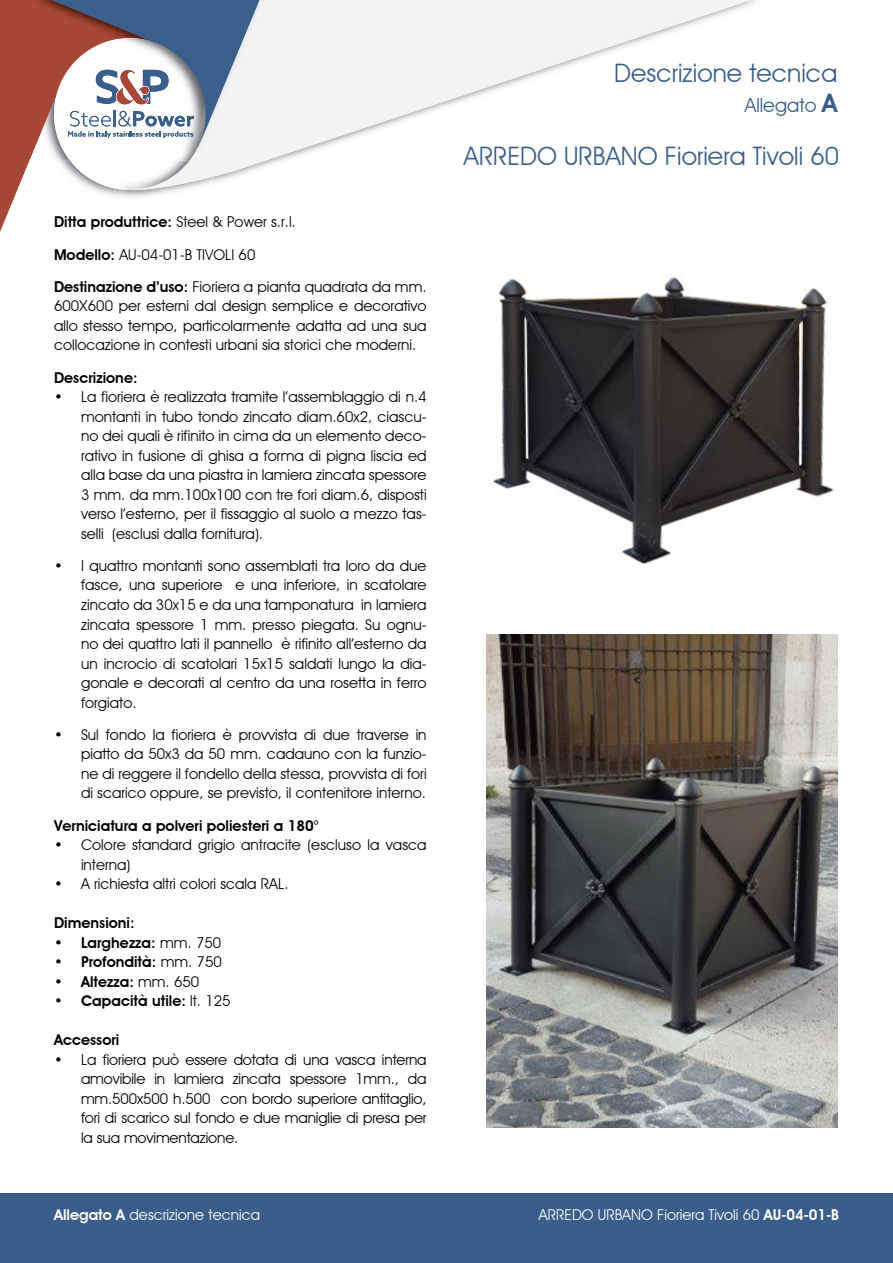
<style>
.page{position:relative;width:893px;height:1263px;background:#fff}
.page>*{position:absolute;margin:0;border:0;box-sizing:border-box;transform-origin:0 0}
.t1{font:25.5px "Advantage";color:#3a5e8b}
.t2{font:19.5px "Advantage";color:#3a5e8b}
.t3{font:15px/19.5px "Advantage";color:#000;text-align:justify}
.t4{font:600 15px "Advantage";color:#000}
.t5{font:15px "Advantage";color:#fff}
.s1{font-weight:600;font-size:25.5px}
.s2{font-weight:600}
.s3{font-weight:400}
</style>
<div class="page">
<svg style="left:260px;top:0;width:496px;height:168px;fill:#f2f3f4"></svg>
<img style="left:260px;top:0;width:4px;height:161px">
<svg style="left:0;top:0;width:260px;height:232px"></svg>
<div style="left:0;top:1193px;width:893px;height:70px;background:#3a5e8b"></div>
<img style="left:492px;top:277px;width:342px;height:287px">
<img style="left:486px;top:635px;width:351px;height:493px">
<h1 class="t1" style="left:614px;top:57px;width:225px">Descrizione tecnica</h1>
<h2 class="t2" style="left:745px;top:94px;width:94px">Allegato <span class="s1">A</span></h2>
<p class="t3" style="left:54px;top:206px;width:374px;line-height:32.2px;text-align:left"><span class="s2">Ditta produttrice:</span> Steel &amp; Power s.r.l.<br><span class="s2">Modello:</span> AU-04-01-B TIVOLI 60<br><span class="s2">Destinazione d’uso:</span> Fioriera a pianta quadrata da mm.</p>
<p class="t3" style="left:54px;top:296px;width:374px">600X600 per esterni dal design semplice e decorativo allo stesso tempo, particolarmente adatta ad una sua collocazione in contesti urbani sia storici che moderni.</p>
<p class="t4" style="left:54px;top:368px;width:85px">Descrizione:</p>
<p class="t3" style="left:81px;top:387px;width:347px;text-indent:-27px">• La fioriera è realizzata tramite l’assemblaggio di n.4 montanti in tubo tondo zincato diam.60x2, ciascu&shy;no dei quali è rifinito in cima da un elemento deco&shy;rativo in fusione di ghisa a forma di pigna liscia ed alla base da una piastra in lamiera zincata spessore 3 mm. da mm.100x100 con tre fori diam.6, disposti verso l’esterno, per il fissaggio al suolo a mezzo tas&shy;selli (esclusi dalla fornitura).</p>
<p class="t3" style="left:81px;top:556px;width:347px;text-indent:-27px">• I quattro montanti sono assemblati tra loro da due fasce, una superiore e una inferiore, in scatolare zincato da 30x15 e da una tamponatura in lamiera zincata spessore 1 mm. presso piegata. Su ognu&shy;no dei quattro lati il pannello è rifinito all’esterno da un incrocio di scatolari 15x15 saldati lungo la dia&shy;gonale e decorati al centro da una rosetta in ferro forgiato.</p>
<p class="t3" style="left:81px;top:725px;width:347px;text-indent:-27px">• Sul fondo la fioriera è provvista di due traverse in piatto da 50x3 da 50 mm. cadauno con la funzio&shy;ne di reggere il fondello della stessa, provvista di fori di scarico oppure, se previsto, il contenitore interno.</p>
<p class="t4" style="left:54px;top:816px;width:266px">Verniciatura a polveri poliesteri a 180°</p>
<p class="t3" style="left:81px;top:835px;width:347px;text-indent:-27px">• Colore standard grigio antracite (escluso la vasca interna)</p>
<p class="t3" style="left:54px;top:874px;width:236px">• A richiesta altri colori scala RAL.</p>
<p class="t4" style="left:54px;top:914px;width:82px">Dimensioni:</p>
<p class="t4" style="left:54px;top:933px;width:169px">• Larghezza: <span class="s3">mm. 750</span></p>
<p class="t4" style="left:54px;top:953px;width:169px">• Profondità: <span class="s3">mm. 750</span></p>
<p class="t4" style="left:54px;top:972px;width:147px">• Altezza: <span class="s3">mm. 650</span></p>
<p class="t4" style="left:54px;top:992px;width:178px">• Capacità utile: <span class="s3">lt. 125</span></p>
<p class="t4" style="left:54px;top:1031px;width:67px">Accessori</p>
<p class="t3" style="left:81px;top:1049px;width:347px;text-indent:-27px">• La fioriera può essere dotata di una vasca interna amovibile in lamiera zincata spessore 1mm., da mm.500x500 h.500 con bordo superiore antitaglio, fori di scarico sul fondo e due maniglie di presa per la sua movimentazione.</p>
<h1 class="t1" style="left:464px;top:141px;width:377px">ARREDO URBANO Fioriera Tivoli 60</h1>
<p class="t5" style="left:54px;top:1205px;width:208px"><span class="s2">Allegato A</span> descrizione tecnica</p>
<p class="t5" style="left:539px;top:1205px;width:302px">ARREDO URBANO Fioriera Tivoli 60 <span class="s2">AU-04-01-B</span></p>
</div>
